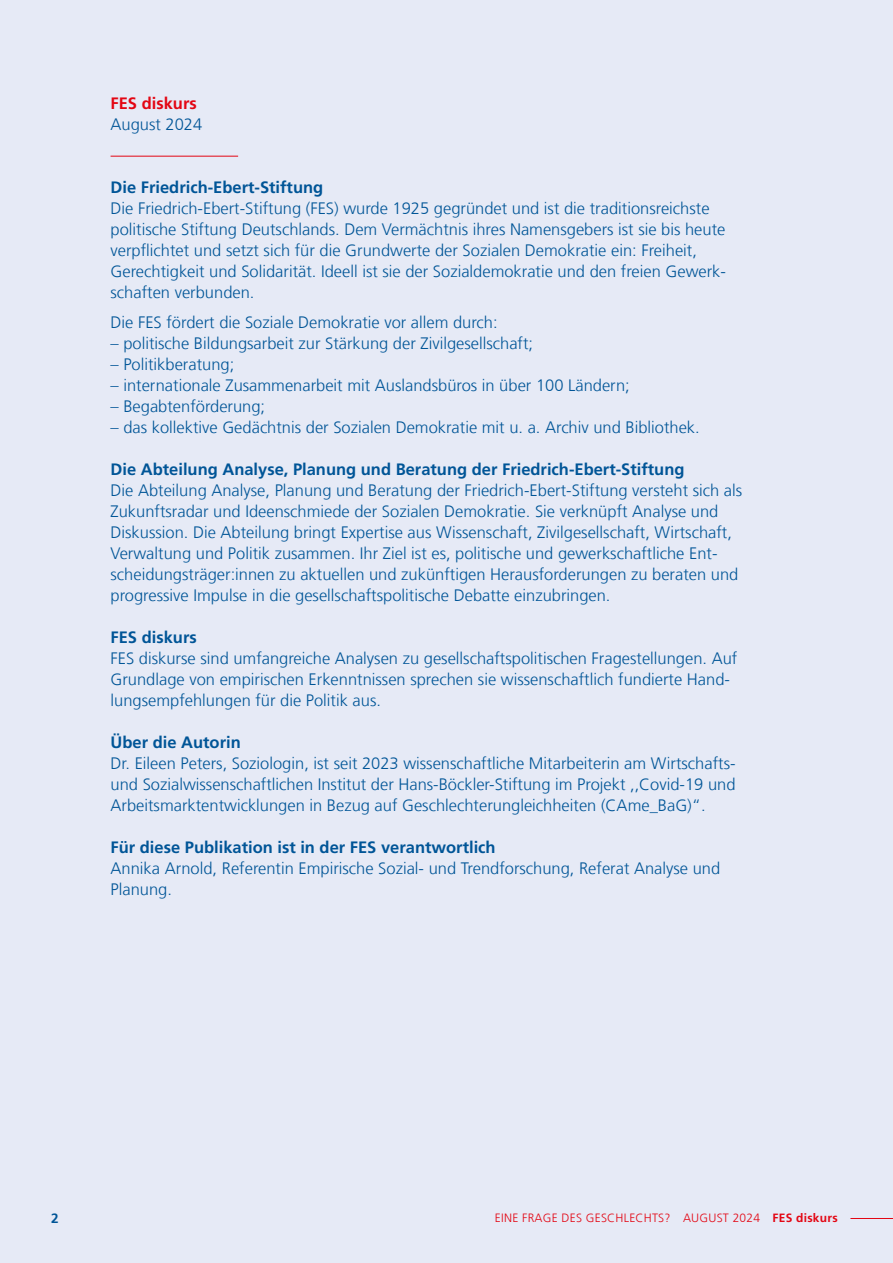
<style>
.page{position:relative;width:893px;height:1263px;background:#e6eaf6}
.page>*{position:absolute;margin:0;border:0;box-sizing:border-box;transform-origin:0 0}
.t1{font:300 16.5px/21px "Frutiger LT Com";color:#005597}
.t2{font:700 16.5px "Frutiger LT Com";color:#005597}
.t3{font:700 16.5px "Frutiger LT Com";color:#e30613}
.t4{font:700 13.5px "Frutiger LT Com";color:#005597}
.t5{font:300 12px "Frutiger LT Com";letter-spacing:.02em;color:#e30613}
.s1{font-weight:700}
</style>
<div class="page">
<hr style="left:111px;top:156px;width:127px;height:1px;background:#e30613">
<hr style="left:850px;top:1218px;width:43px;height:1px;background:#e30613">
<p class="t3" style="left:111px;top:94px;width:88px">FES diskurs</p>
<p class="t1" style="left:111px;top:114px;width:93px">August 2024</p>
<p class="t2" style="left:111px;top:178px;width:214px">Die Friedrich-Ebert-Stiftung</p>
<p class="t1" style="left:111px;top:198px;width:617px">Die Friedrich-Ebert-Stiftung (FES) wurde 1925 gegründet und ist die traditionsreichste politische Stiftung Deutschlands. Dem Vermächtnis ihres Namensgebers ist sie bis heute verpflichtet und setzt sich für die Grundwerte der Sozialen Demokratie ein: Freiheit, Gerechtigkeit und Solidarität. Ideell ist sie der Sozialdemokratie und den freien Gewerk&shy;schaften verbunden.</p>
<p class="t1" style="left:111px;top:312px;width:389px">Die FES fördert die Soziale Demokratie vor allem durch:</p>
<p class="t1" style="left:111px;top:333px;width:424px">– politische Bildungsarbeit zur Stärkung der Zivilgesellschaft;</p>
<p class="t1" style="left:111px;top:354px;width:125px">– Politikberatung;</p>
<p class="t1" style="left:111px;top:375px;width:521px">– internationale Zusammenarbeit mit Auslandsbüros in über 100 Ländern;</p>
<p class="t1" style="left:111px;top:396px;width:156px">– Begabtenförderung;</p>
<p class="t1" style="left:111px;top:417px;width:591px">– das kollektive Gedächtnis der Sozialen Demokratie mit u. a. Archiv und Bibliothek.</p>
<p class="t2" style="left:111px;top:459px;width:575px">Die Abteilung Analyse, Planung und Beratung der Friedrich-Ebert-Stiftung</p>
<p class="t1" style="left:111px;top:480px;width:633px">Die Abteilung Analyse, Planung und Beratung der Friedrich-Ebert-Stiftung versteht sich als Zukunftsradar und Ideenschmiede der Sozialen Demokratie. Sie verknüpft Analyse und Diskussion. Die Abteilung bringt Expertise aus Wissenschaft, Zivilgesellschaft, Wirtschaft, Verwaltung und Politik zusammen. Ihr Ziel ist es, politische und gewerkschaftliche Ent&shy;scheidungsträger:innen zu aktuellen und zukünftigen Herausforderungen zu beraten und progressive Impulse in die gesellschaftspolitische Debatte einzubringen.</p>
<p class="t2" style="left:111px;top:627px;width:88px">FES diskurs</p>
<p class="t1" style="left:111px;top:648px;width:628px">FES diskurse sind umfangreiche Analysen zu gesellschaftspolitischen Fragestellungen. Auf<br>Grundlage von empirischen Erkenntnissen sprechen sie wissenschaftlich fundierte Hand&shy;lungsempfehlungen für die Politik aus.</p>
<p class="t2" style="left:111px;top:732px;width:132px">Über die Autorin</p>
<p class="t1" style="left:111px;top:753px;width:626px;text-align:justify">Dr. Eileen Peters, Soziologin, ist seit 2023 wissenschaftliche Mitarbeiterin am Wirtschafts&shy;und Sozialwissenschaftlichen Institut der Hans-Böckler-Stiftung im Projekt ,,Covid-19 und Arbeitsmarktentwicklungen in Bezug auf Geschlechterungleichheiten (CAme_BaG)“.</p>
<p class="t2" style="left:111px;top:837px;width:387px">Für diese Publikation ist in der FES verantwortlich</p>
<p class="t1" style="left:111px;top:858px;width:611px">Annika Arnold, Referentin Empirische Sozial- und Trendforschung, Referat Analyse und<br>Planung.</p>
<p class="t4" style="left:51px;top:1210px;width:9px">2</p>
<p class="t5" style="left:495px;top:1211px;width:344px">EINE FRAGE DES GESCHLECHTS? AUGUST 2024 <span class="s1">FES diskurs</span></p>
</div>
